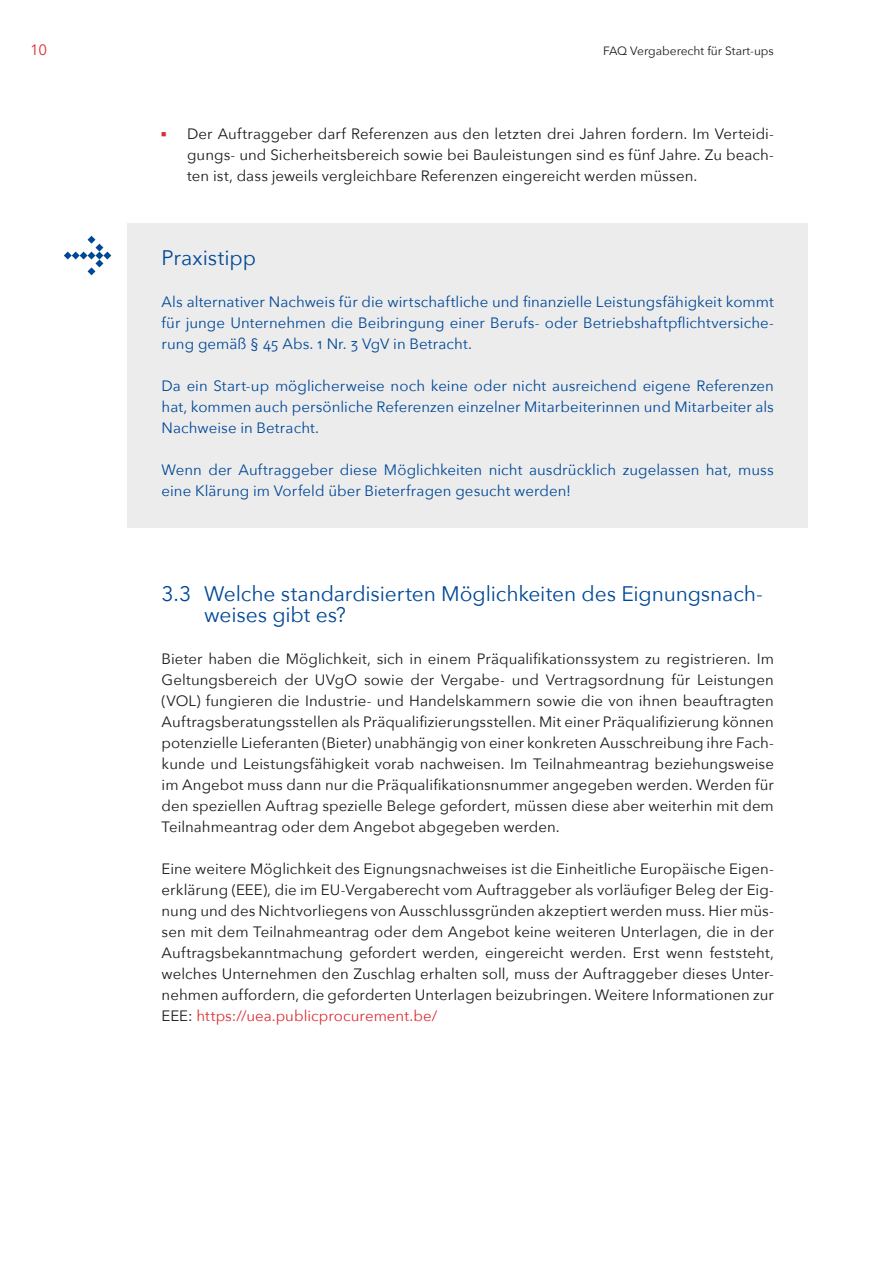
<style>
.page{position:relative;width:893px;height:1263px;background:#fff}
.page>*{position:absolute;margin:0;border:0;box-sizing:border-box;transform-origin:0 0}
.Inhalt_Headline_02{font:21px/21px "Avenir Next";letter-spacing:-.005em;color:#004896}
.Inhalt_H3-Praxis{font:21px "Avenir Next";color:#004896}
.Inhalt_Fließtext{font:15px/21px "Avenir Next";letter-spacing:.005em;color:#1a1a18;text-align:justify}
.Inhalt_Fließtext_blau{font:15px/21px "Avenir Next";letter-spacing:.005em;color:#004896;text-align:justify}
.t1{font:15px "Avenir Next";color:#dc2d33}
.t2{font:12px "Avenir Next";color:#1a1a18}
.s1{color:#dc2d33}
</style>
<div class="page">
<div style="left:128px;top:223px;width:680px;height:304px;background:#ececed"></div>
<svg style="left:64px;top:236px;width:47px;height:39px"></svg>
<p class="t1" style="left:30px;top:37px;width:18px">10</p>
<p class="t2" style="left:603px;top:41px;width:172px">FAQ Vergaberecht für Start-ups</p>
<p class="Inhalt_Fließtext" style="left:187px;top:123px;width:588px;text-indent:-26px"><sup>■</sup> Der Auftraggeber darf Referenzen aus den letzten drei Jahren fordern. Im Verteidi&shy;gungs- und Sicherheitsbereich sowie bei Bauleistungen sind es fünf Jahre. Zu beach&shy;ten ist, dass jeweils vergleichbare Referenzen eingereicht werden müssen.</p>
<h3 class="Inhalt_H3-Praxis" style="left:162px;top:240px;width:96px">Praxistipp</h3>
<p class="Inhalt_Fließtext_blau" style="left:162px;top:291px;width:614px">Als alternativer Nachweis für die wirtschaftliche und finanzielle Leistungsfähigkeit kommt für junge Unternehmen die Beibringung einer Berufs- oder Betriebshaftpflichtversiche&shy;rung gemäß § 45 Abs. 1 Nr. 3 VgV in Betracht.</p>
<p class="Inhalt_Fließtext_blau" style="left:162px;top:375px;width:614px">Da ein Start-up möglicherweise noch keine oder nicht ausreichend eigene Referenzen hat, kommen auch persönliche Referenzen einzelner Mitarbeiterinnen und Mitarbeiter als Nachweise in Betracht.</p>
<p class="Inhalt_Fließtext_blau" style="left:162px;top:459px;width:614px">Wenn der Auftraggeber diese Möglichkeiten nicht ausdrücklich zugelassen hat, muss eine Klärung im Vorfeld über Bieterfragen gesucht werden!</p>
<h2 class="Inhalt_Headline_02" style="left:204px;top:582px;width:560px;text-indent:-43px">3.3 Welche standardisierten Möglichkeiten des Eignungsnach&shy;weises gibt es?</h2>
<p class="Inhalt_Fließtext" style="left:162px;top:648px;width:614px">Bieter haben die Möglichkeit, sich in einem Präqualifikationssystem zu registrieren. Im Geltungsbereich der UVgO sowie der Vergabe- und Vertragsordnung für Leistungen (VOL) fungieren die Industrie- und Handelskammern sowie die von ihnen beauftragten Auftragsberatungsstellen als Präqualifizierungsstellen. Mit einer Präqualifizierung können potenzielle Lieferanten (Bieter) unabhängig von einer konkreten Ausschreibung ihre Fach&shy;kunde und Leistungsfähigkeit vorab nachweisen. Im Teilnahmeantrag beziehungsweise im Angebot muss dann nur die Präqualifikationsnummer angegeben werden. Werden für den speziellen Auftrag spezielle Belege gefordert, müssen diese aber weiterhin mit dem Teilnahmeantrag oder dem Angebot abgegeben werden.</p>
<p class="Inhalt_Fließtext" style="left:162px;top:858px;width:614px">Eine weitere Möglichkeit des Eignungsnachweises ist die Einheitliche Europäische Eigen&shy;erklärung (EEE), die im EU-Vergaberecht vom Auftraggeber als vorläufiger Beleg der Eig&shy;nung und des Nichtvorliegens von Ausschlussgründen akzeptiert werden muss. Hier müs&shy;sen mit dem Teilnahmeantrag oder dem Angebot keine weiteren Unterlagen, die in der Auftragsbekanntmachung gefordert werden, eingereicht werden. Erst wenn feststeht, welches Unternehmen den Zuschlag erhalten soll, muss der Auftraggeber dieses Unter&shy;nehmen auffordern, die geforderten Unterlagen beizubringen. Weitere Informationen zur EEE: <span class="s1">https://uea.publicprocurement.be/</span></p>
</div>
